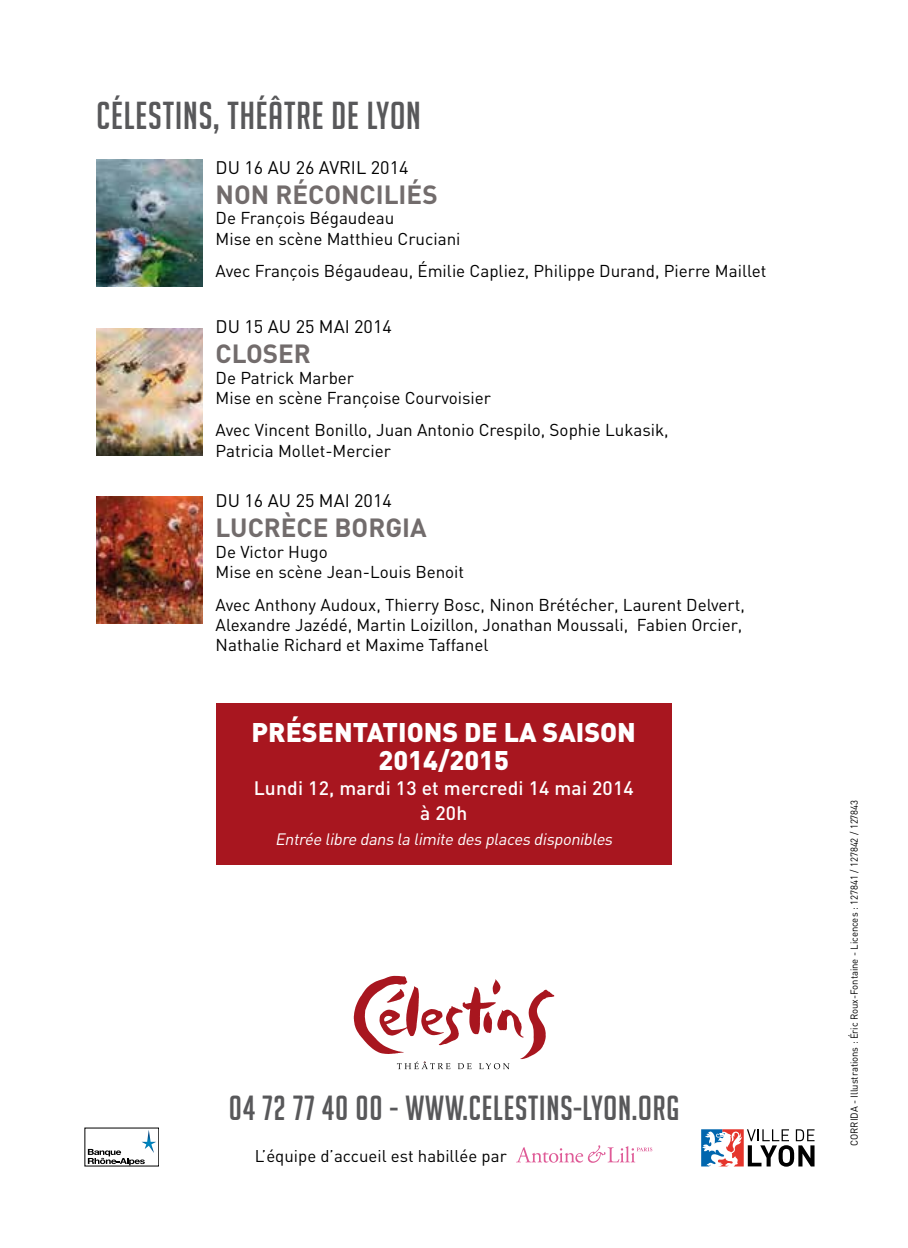
<style>
.page{position:relative;width:908px;height:1248px;background:#fff}
.page>*{position:absolute;margin:0;border:0;box-sizing:border-box;transform-origin:0 0}
.t1{font:38px "Big Noodle Titling";letter-spacing:.025em;color:#58585a}
.t2{font:34px "Big Noodle Titling";letter-spacing:.025em;color:#58585a}
.t3{font:900 26.6px/28px "DIN";color:#fff;text-align:center}
.t4{font:700 26px "DIN";color:#726c6c}
.t5{font:500 19.2px/25px "DIN";letter-spacing:.01em;color:#fff;text-align:center}
.t6{font:18px "DIN";color:#000}
.t7{font:17px/20.4px "DIN";color:#000}
.t8{font:16.8px "DIN";color:#000}
.t9{font:italic 16.4px "DIN";color:#fff}
.t10{font:10px "DIN";color:#000;scale:.95 1}
</style>
<div class="page">
<svg style="left:87px;top:1149px;width:1px;height:15px"></svg>
<svg style="left:88px;top:1130px;width:68px;height:35px"></svg>
<svg style="left:701px;top:1129px;width:113px;height:37px"></svg>
<svg style="left:518px;top:1145px;width:134px;height:16px"></svg>
<svg style="left:353px;top:975px;width:201px;height:94px"></svg>
<img style="left:96px;top:328px;width:106px;height:127px">
<img style="left:96px;top:497px;width:106px;height:127px">
<img style="left:96px;top:159px;width:106px;height:127px">
<div style="left:215px;top:703px;width:456px;height:161px;background:#a8161f"></div>
<h1 class="t1" style="left:96px;top:95px;width:326px">CÉLESTINS, THÉÂTRE DE LYON</h1>
<p class="t6" style="left:215px;top:156px;width:114px">Du 16 au 26 avril</p>
<p class="t6" style="left:371px;top:156px;width:39px">2014</p>
<h3 class="t4" style="left:215px;top:177px;width:223px">NON RÉCONCILIÉS</h3>
<p class="t7" style="left:215px;top:208px;width:246px">De François Bégaudeau<br>Mise en scène Matthieu Cruciani</p>
<p class="t7" style="left:215px;top:260px;width:552px">Avec François Bégaudeau, Émilie Capliez, Philippe Durand, Pierre Maillet</p>
<p class="t6" style="left:215px;top:315px;width:114px">Du 15 au 25 mai</p>
<p class="t6" style="left:354px;top:315px;width:39px">2014</p>
<h3 class="t4" style="left:215px;top:337px;width:97px">CLOSER</h3>
<p class="t7" style="left:215px;top:367px;width:277px">De Patrick Marber<br>Mise en scène Françoise Courvoisier</p>
<p class="t7" style="left:215px;top:420px;width:454px">Avec Vincent Bonillo, Juan Antonio Crespilo, Sophie Lukasik,<br>Patricia Mollet-Mercier</p>
<p class="t6" style="left:215px;top:489px;width:114px">Du 16 au 25 mai</p>
<p class="t6" style="left:354px;top:489px;width:39px">2014</p>
<h3 class="t4" style="left:215px;top:511px;width:212px">LUCRÈCE BORGIA</h3>
<p class="t7" style="left:215px;top:541px;width:250px">De Victor Hugo<br>Mise en scène Jean-Louis Benoit</p>
<p class="t7" style="left:215px;top:594px;width:530px">Avec Anthony Audoux, Thierry Bosc, Ninon Brétécher, Laurent Delvert,<br>Alexandre Jazédé, Martin Loizillon, Jonathan Moussali, Fabien Orcier,<br>Nathalie Richard et Maxime Taffanel</p>
<h3 class="t3" style="left:251px;top:716px;width:385px">PRÉSENTATIONS DE LA SAISON<br>2014/2015</h3>
<p class="t5" style="left:253px;top:774px;width:381px">Lundi 12, mardi 13 et mercredi 14 mai 2014 à 20h</p>
<p class="t9" style="left:275px;top:828px;width:342px">Entrée libre dans la limite des places disponibles</p>
<h2 class="t2" style="left:229px;top:1089px;width:451px">04 72 77 40 00 - WWW.CELESTINS-LYON.ORG</h2>
<p class="t8" style="left:255px;top:1145px;width:253px">L’équipe d’accueil est habillée par</p>
<p class="t10" style="left:847px;top:1145px;width:366px;rotate:-90deg">CORRIDA - Illustrations : Éric Roux-Fontaine - Licences : 127841 / 127842 / 127843</p>
</div>
